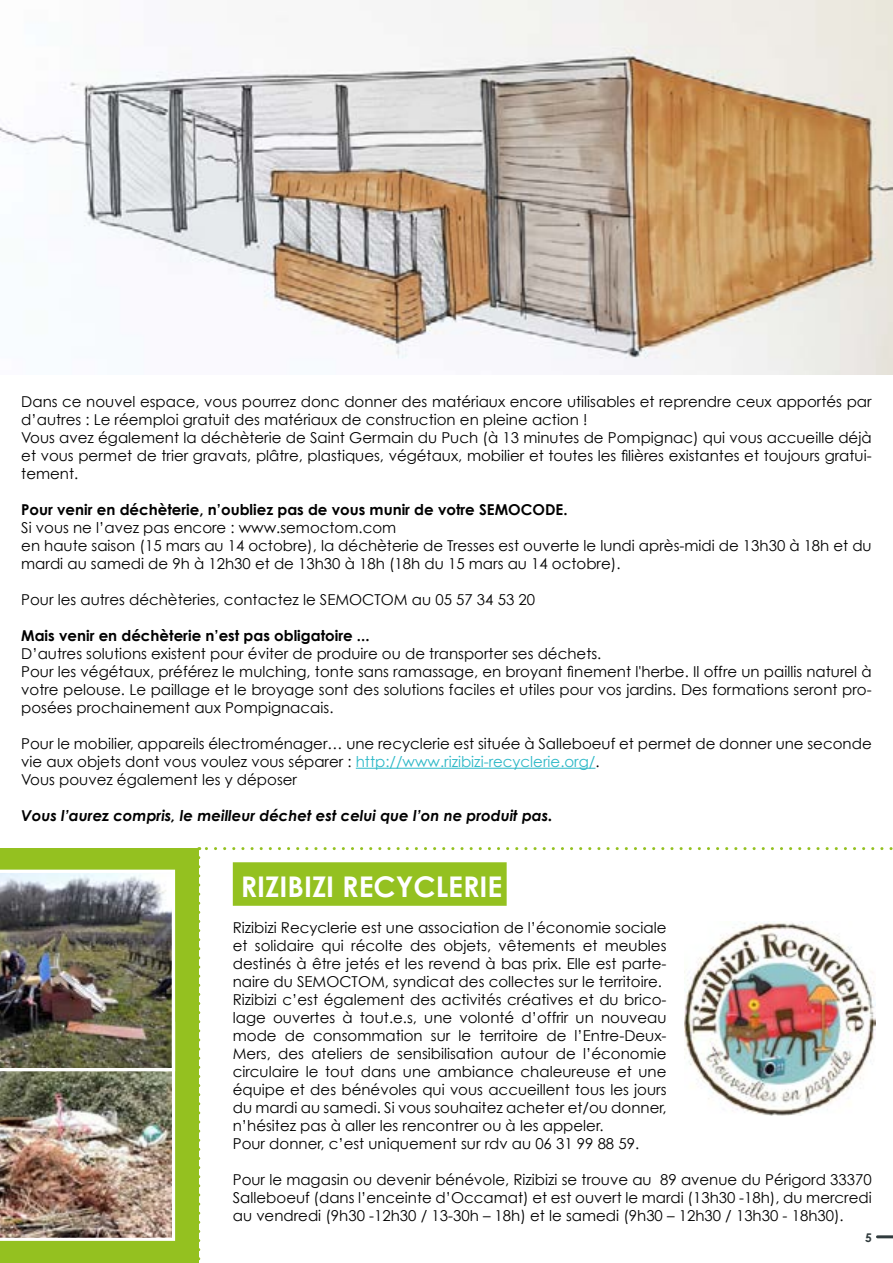
<style>
.page{position:relative;width:893px;height:1263px;background:#fff}
.page>*{position:absolute;margin:0;border:0;box-sizing:border-box;transform-origin:0 0}
.t1{font:700 28.5px "Century Gothic";color:#fff}
.t2{font:15px/18px "Century Gothic";color:#000}
.t3{font:700 15px "Century Gothic";color:#000}
.t4{font:italic 700 15px "Century Gothic";color:#000}
.t5{font:700 12px "Century Gothic";color:#303b3d}
.s1{color:#2cb8c7}
</style>
<div class="page">
<hr style="left:877px;top:1235px;width:16px;height:3px;background:#303b3d">
<svg style="left:199px;top:857px;width:1px;height:404px"></svg>
<svg style="left:199px;top:847px;width:694px;height:3px"></svg>
<div style="left:0;top:849px;width:199px;height:414px;background:#94c120"></div>
<img style="left:0;top:0;width:893px;height:374px">
<hr style="left:356px;top:768px;width:239px;height:1px;background:#2cb8c7">
<img style="left:0;top:870px;width:175px;height:371px">
<div style="left:233px;top:862px;width:274px;height:44px;background:#94c120"></div>
<img style="left:684px;top:923px;width:192px;height:193px">
<p class="t2" style="left:21px;top:392px;width:852px">Dans ce nouvel espace, vous pourrez donc donner des matériaux encore utilisables et reprendre ceux apportés par d’autres : Le réemploi gratuit des matériaux de construction en pleine action !<br>Vous avez également la déchèterie de Saint Germain du Puch (à 13 minutes de Pompignac) qui vous accueille déjà et vous permet de trier gravats, plâtre, plastiques, végétaux, mobilier et toutes les filières existantes et toujours gratui&shy;tement.</p>
<p class="t3" style="left:21px;top:500px;width:548px">Pour venir en déchèterie, n’oubliez pas de vous munir de votre SEMOCODE.</p>
<p class="t2" style="left:21px;top:518px;width:852px">Si vous ne l’avez pas encore : www.semoctom.com<br>en haute saison (15 mars au 14 octobre), la déchèterie de Tresses est ouverte le lundi après-midi de 13h30 à 18h et du mardi au samedi de 9h à 12h30 et de 13h30 à 18h (18h du 15 mars au 14 octobre).</p>
<p class="t2" style="left:21px;top:590px;width:515px">Pour les autres déchèteries, contactez le SEMOCTOM au 05 57 34 53 20</p>
<p class="t3" style="left:21px;top:626px;width:350px">Mais venir en déchèterie n’est pas obligatoire ...</p>
<p class="t2" style="left:21px;top:644px;width:852px">D’autres solutions existent pour éviter de produire ou de transporter ses déchets.<br>Pour les végétaux, préférez le mulching, tonte sans ramassage, en broyant finement l'herbe. Il offre un paillis naturel à votre pelouse. Le paillage et le broyage sont des solutions faciles et utiles pour vos jardins. Des formations seront pro&shy;posées prochainement aux Pompignacais.</p>
<p class="t2" style="left:21px;top:734px;width:852px">Pour le mobilier, appareils électroménager… une recyclerie est située à Salleboeuf et permet de donner une seconde vie aux objets dont vous voulez vous séparer : <span class="s1">http://www.rizibizi-recyclerie.org/</span>.<br>Vous pouvez également les y déposer</p>
<p class="t4" style="left:21px;top:806px;width:533px">Vous l’aurez compris, le meilleur déchet est celui que l’on ne produit pas.</p>
<h1 class="t1" style="left:241px;top:869px;width:263px">RIZIBIZI RECYCLERIE</h1>
<p class="t2" style="left:233px;top:919px;width:435px">Rizibizi Recyclerie est une association de l’économie sociale et solidaire qui récolte des objets, vêtements et meubles destinés à être jetés et les revend à bas prix. Elle est parte&shy;naire du SEMOCTOM, syndicat des collectes sur le territoire.<br>Rizibizi c’est également des activités créatives et du brico&shy;lage ouvertes à tout.e.s, une volonté d’offrir un nouveau mode de consommation sur le territoire de l’Entre-Deux-Mers, des ateliers de sensibilisation autour de l’économie circulaire le tout dans une ambiance chaleureuse et une équipe et des bénévoles qui vous accueillent tous les jours du mardi au samedi. Si vous souhaitez acheter et/ou donner, n’hésitez pas à aller les rencontrer ou à les appeler.<br>Pour donner, c’est uniquement sur rdv au 06 31 99 88 59.</p>
<p class="t2" style="left:233px;top:1171px;width:640px;text-align:justify">Pour le magasin ou devenir bénévole, Rizibizi se trouve au 89 avenue du Périgord 33370<br>Salleboeuf (dans l’enceinte d’Occamat) et est ouvert le mardi (13h30 -18h), du mercredi au vendredi (9h30 -12h30 / 13-30h – 18h) et le samedi (9h30 – 12h30 / 13h30 - 18h30).</p>
<p class="t5" style="left:865px;top:1230px;width:8px">5</p>
</div>
